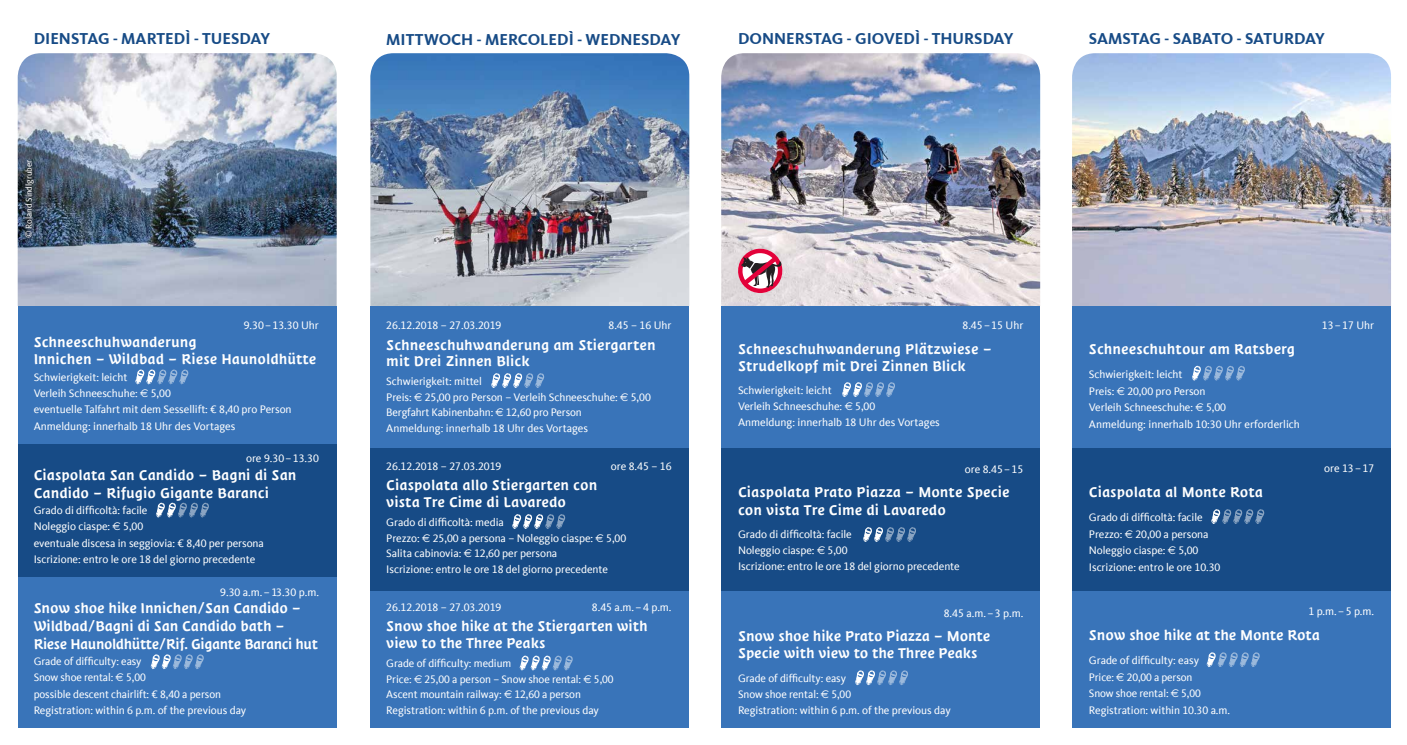
<style>
.page{position:relative;width:1407px;height:745px;background:#fff}
.page>*{position:absolute;margin:0;border:0;box-sizing:border-box;transform-origin:0 0}
.t1{font:16.25px/17.6px "Suedtirol";color:#fff}
.t2{font:700 16.25px "CDU Kievit Tab";color:#174b86}
.t3{font:11.25px/16.8px "CDU Kievit Tab";letter-spacing:-.005em;color:#fff}
.t4{font:8.75px "CDU Kievit Tab";letter-spacing:-.005em;color:#fff}
.s1{font-family:"Euro Sans"}
</style>
<div class="page">
<img style="left:370px;top:53px;width:319px;height:253px">
<div style="left:721px;top:306px;width:319px;height:420px;background:#3974b9"></div>
<div style="left:721px;top:447px;width:319px;height:143px;background:#174b86"></div>
<img style="left:721px;top:53px;width:319px;height:253px">
<div style="left:1072px;top:306px;width:319px;height:420px;background:#3974b9"></div>
<div style="left:1072px;top:447px;width:319px;height:143px;background:#174b86"></div>
<img style="left:1072px;top:53px;width:319px;height:253px">
<div style="left:18px;top:306px;width:319px;height:420px;background:#3974b9"></div>
<div style="left:18px;top:443px;width:319px;height:133px;background:#174b86"></div>
<img style="left:18px;top:53px;width:319px;height:253px">
<div style="left:370px;top:306px;width:319px;height:420px;background:#3974b9"></div>
<div style="left:370px;top:447px;width:319px;height:143px;background:#174b86"></div>
<svg style="left:135px;top:369px;width:53px;height:15px"></svg>
<svg style="left:1192px;top:365px;width:53px;height:15px"></svg>
<svg style="left:1211px;top:509px;width:53px;height:14px"></svg>
<svg style="left:1206px;top:652px;width:53px;height:14px"></svg>
<svg style="left:156px;top:502px;width:53px;height:15px"></svg>
<svg style="left:151px;top:654px;width:53px;height:14px"></svg>
<svg style="left:520px;top:655px;width:53px;height:15px"></svg>
<svg style="left:855px;top:670px;width:53px;height:14px"></svg>
<svg style="left:512px;top:514px;width:53px;height:14px"></svg>
<svg style="left:863px;top:527px;width:53px;height:14px"></svg>
<svg style="left:491px;top:373px;width:53px;height:15px"></svg>
<svg style="left:842px;top:382px;width:53px;height:15px"></svg>
<svg style="left:737px;top:248px;width:47px;height:45px"></svg>
<div style="left:18px;top:152px;width:24px;height:93px;background:#1d1d1b;opacity:.75"></div>
<h1 class="t2" style="left:34px;top:29px;width:238px">DIENSTAG - MARTEDÌ - TUESDAY</h1>
<p class="t4" style="left:24px;top:238px;width:80px;rotate:-90deg">© Roland Sindlgruber</p>
<p class="t3" style="left:244px;top:317px;width:77px">9.30 – 13.30 Uhr</p>
<h1 class="t1" style="left:34px;top:332px;width:284px">Schneeschuhwanderung<br>Innichen – Wildbad – Riese Haunoldhütte</h1>
<p class="t3" style="left:34px;top:368px;width:259px;line-height:16.4px">Schwierigkeit: leicht<br>Verleih Schneeschuhe: <span class="s1">€</span> 5,00<br>eventuelle Talfahrt mit dem Sessellift: € 8,40 pro Person Anmeldung: innerhalb 18 Uhr des Vortages</p>
<p class="t3" style="left:246px;top:450px;width:74px">ore 9.30 – 13.30</p>
<h1 class="t1" style="left:34px;top:466px;width:264px">Ciaspolata San Candido – Bagni di San<br>Candido – Rifugio Gigante Baranci</h1>
<p class="t3" style="left:34px;top:502px;width:232px;line-height:16.4px">Grado di difficoltà: facile<br>Noleggio ciaspe: <span class="s1">€</span> 5,00<br>eventuale discesa in seggiovia: € 8,40 per persona Iscrizione: entro le ore 18 del giorno precedente</p>
<p class="t3" style="left:220px;top:583px;width:100px">9.30 a.m. – 13.30 p.m.</p>
<h1 class="t1" style="left:34px;top:599px;width:286px">Snow shoe hike Innichen/San Candido –<br>Wildbad/Bagni di San Candido bath –<br>Riese Haunoldhütte/Rif. Gigante Baranci hut</h1>
<p class="t3" style="left:34px;top:652px;width:214px;line-height:16.4px">Grade of difficulty: easy<br>Snow shoe rental: <span class="s1">€</span> 5,00<br>possible descent chairlift: € 8,40 a person Registration: within 6 p.m. of the previous day</p>
<h1 class="t2" style="left:386px;top:30px;width:296px">MITTWOCH - MERCOLEDÌ - WEDNESDAY</h1>
<h1 class="t2" style="left:738px;top:29px;width:277px">DONNERSTAG - GIOVEDÌ - THURSDAY</h1>
<h1 class="t2" style="left:1089px;top:29px;width:237px">SAMSTAG - SABATO - SATURDAY</h1>
<p class="t3" style="left:386px;top:317px;width:117px">26.12.2018 – 27.03.2019</p>
<p class="t3" style="left:608px;top:317px;width:65px">8.45 – 16 Uhr</p>
<h1 class="t1" style="left:386px;top:336px;width:271px;line-height:16.8px">Schneeschuhwanderung am Stiergarten mit Drei Zinnen Blick</h1>
<p class="t3" style="left:386px;top:374px;width:266px;line-height:15.5px">Schwierigkeit: mittel<br>Preis: <span class="s1">€</span> 25,00 pro Person – Verleih Schneeschuhe: <span class="s1">€</span> 5,00<br>Bergfahrt Kabinenbahn: <span class="s1">€</span> 12,60 pro Person<br>Anmeldung: innerhalb 18 Uhr des Vortages</p>
<p class="t3" style="left:386px;top:458px;width:117px">26.12.2018 – 27.03.2019</p>
<p class="t3" style="left:611px;top:458px;width:62px">ore 8.45 – 16</p>
<h1 class="t1" style="left:386px;top:476px;width:213px;line-height:16.8px">Ciaspolata allo Stiergarten con vista Tre Cime di Lavaredo</h1>
<p class="t3" style="left:386px;top:514px;width:241px;line-height:15.5px">Grado di difficoltà: media<br>Prezzo: <span class="s1">€</span> 25,00 a persona – Noleggio ciaspe: <span class="s1">€</span> 5,00<br>Salita cabinovia: <span class="s1">€</span> 12,60 per persona<br>Iscrizione: entro le ore 18 del giorno precedente</p>
<p class="t3" style="left:386px;top:598px;width:117px">26.12.2018 – 27.03.2019</p>
<p class="t3" style="left:592px;top:598px;width:81px">8.45 a.m. – 4 p.m.</p>
<h1 class="t1" style="left:386px;top:617px;width:263px;line-height:16.8px">Snow shoe hike at the Stiergarten with view to the Three Peaks</h1>
<p class="t3" style="left:386px;top:655px;width:229px;line-height:15.5px">Grade of difficulty: medium<br>Price: <span class="s1">€</span> 25,00 a person – Snow shoe rental: <span class="s1">€</span> 5,00<br>Ascent mountain railway: <span class="s1">€</span> 12,60 a person Registration: within 6 p.m. of the previous day</p>
<p class="t3" style="left:962px;top:317px;width:62px">8.45 – 15 Uhr</p>
<h1 class="t1" style="left:738px;top:339px;width:255px">Schneeschuhwanderung Plätzwiese –<br>Strudelkopf mit Drei Zinnen Blick</h1>
<p class="t3" style="left:738px;top:382px;width:203px;line-height:16.1px">Schwierigkeit: leicht<br>Verleih Schneeschuhe: <span class="s1">€</span> 5,00<br>Anmeldung: innerhalb 18 Uhr des Vortages</p>
<p class="t3" style="left:965px;top:460px;width:60px">ore 8.45 – 15</p>
<h1 class="t1" style="left:738px;top:483px;width:273px">Ciaspolata Prato Piazza – Monte Specie con vista Tre Cime di Lavaredo</h1>
<p class="t3" style="left:738px;top:526px;width:223px;line-height:16.1px">Grado di difficoltà: facile<br>Noleggio ciaspe: <span class="s1">€</span> 5,00<br>Iscrizione: entro le ore 18 del giorno precedente</p>
<p class="t3" style="left:944px;top:604px;width:81px">8.45 a.m. – 3 p.m.</p>
<h1 class="t1" style="left:738px;top:627px;width:254px">Snow shoe hike Prato Piazza – Monte<br>Specie with view to the Three Peaks</h1>
<p class="t3" style="left:738px;top:669px;width:214px;line-height:16.1px">Grade of difficulty: easy<br>Snow shoe rental: <span class="s1">€</span> 5,00<br>Registration: within 6 p.m. of the previous day</p>
<h1 class="t1" style="left:1089px;top:340px;width:208px">Schneeschuhtour am Ratsberg</h1>
<p class="t3" style="left:1089px;top:366px;width:212px">Schwierigkeit: leicht<br>Preis: <span class="s1">€</span> 20,00 pro Person<br>Verleih Schneeschuhe: <span class="s1">€</span> 5,00<br>Anmeldung: innerhalb 10:30 Uhr erforderlich</p>
<h1 class="t1" style="left:1089px;top:483px;width:176px">Ciaspolata al Monte Rota</h1>
<p class="t3" style="left:1089px;top:508px;width:133px">Grado di difficoltà: facile<br>Prezzo: <span class="s1">€</span> 20,00 a persona<br>Noleggio ciaspe: <span class="s1">€</span> 5,00<br>Iscrizione: entro le ore 10.30</p>
<p class="t3" style="left:1322px;top:317px;width:54px">13 – 17 Uhr</p>
<p class="t3" style="left:1324px;top:459px;width:52px">ore 13 – 17</p>
<p class="t3" style="left:1308px;top:602px;width:67px">1 p.m. – 5 p.m.</p>
<h1 class="t1" style="left:1089px;top:625px;width:233px">Snow shoe hike at the Monte Rota</h1>
<p class="t3" style="left:1089px;top:651px;width:143px">Grade of difficulty: easy<br>Price: <span class="s1">€</span> 20,00 a person<br>Snow shoe rental: <span class="s1">€</span> 5,00<br>Registration: within 10.30 a.m.</p>
</div>
